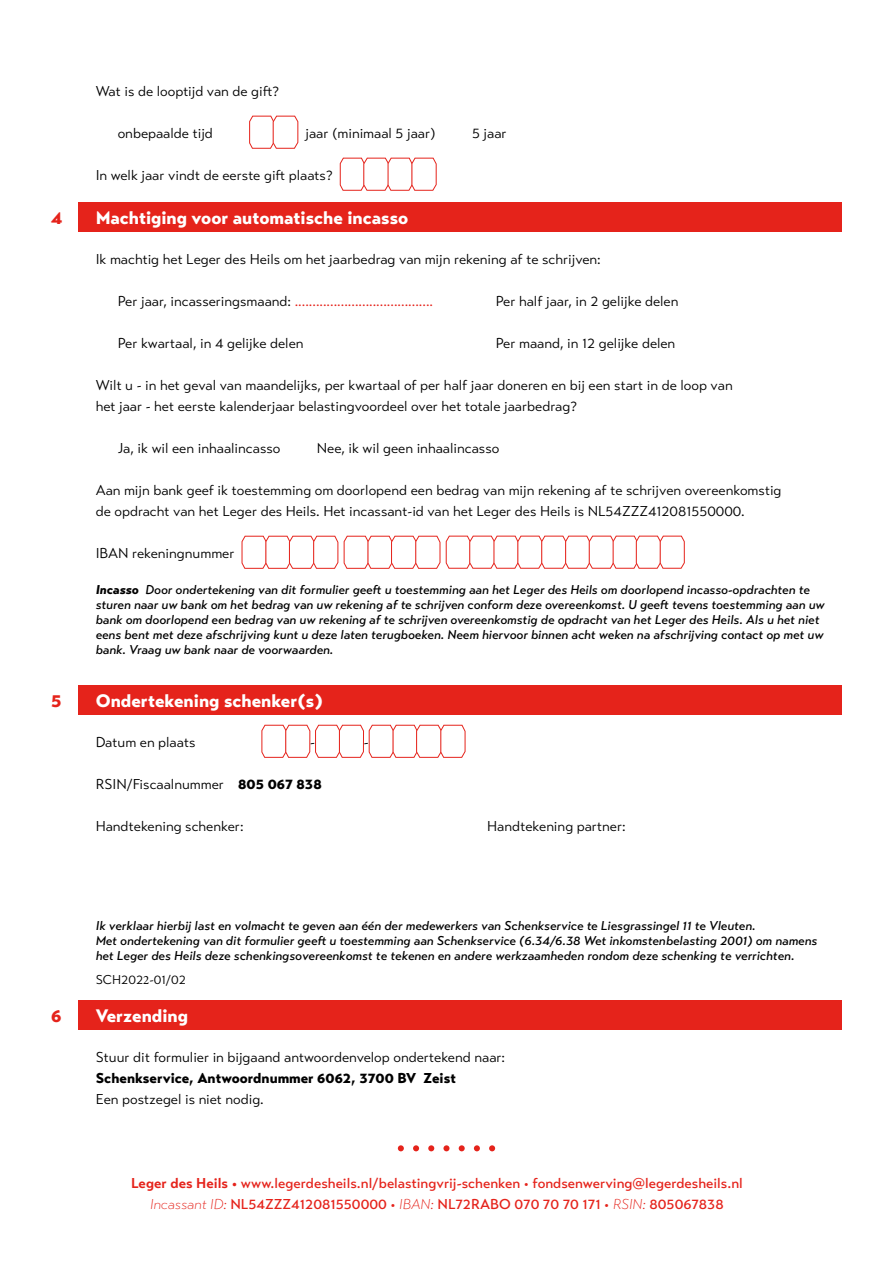
<style>
.page{position:relative;width:893px;height:1263px;background:#fff}
.page>*{position:absolute;margin:0;border:0;box-sizing:border-box;transform-origin:0 0}
.t1{font:900 18px "Transat Text";color:#fff}
.t2{font:900 18px "Transat Text";color:#e5231b}
.t3{font:14.25px/21px "Transat Text Standard";color:#000}
.t4{font:500 14.25px/21px "Transat Text";color:#e5231b;text-align:center}
.t5{font:14.25px "Transat Text Standard";color:#e5231b}
.t6{font:900 14.25px "Transat Text";color:#000}
.t7{font:italic 500 12.75px/15px "Transat Text";color:#000}
.t8{font:12.75px "Transat Text Standard";color:#000}
.s1{color:#000}
.s2{font-weight:900}
.s3{font-family:"Transat Text";font-weight:900}
.s4{font-family:"Minion Pro"}
.s5{font-weight:700}
.s6{font-weight:300;font-style:italic}
</style>
<div class="page">
<div style="left:79px;top:202px;width:763px;height:30px;background:#e5231b"></div>
<div style="left:79px;top:685px;width:763px;height:30px;background:#e5231b"></div>
<div style="left:79px;top:1000px;width:763px;height:30px;background:#e5231b"></div>
<svg style="left:249px;top:115px;width:50px;height:34px"></svg>
<svg style="left:339px;top:157px;width:98px;height:34px"></svg>
<svg style="left:241px;top:535px;width:444px;height:34px"></svg>
<svg style="left:261px;top:724px;width:205px;height:34px"></svg>
<svg style="left:398px;top:1145px;width:97px;height:6px"></svg>
<p class="t2" style="left:51px;top:206px;width:13px">4</p>
<p class="t2" style="left:51px;top:689px;width:12px">5</p>
<p class="t3" style="left:96px;top:81px;width:185px">Wat is de looptijd van de gift?</p>
<p class="t3" style="left:118px;top:123px;width:97px">onbepaalde tijd</p>
<p class="t3" style="left:305px;top:123px;width:132px">jaar (minimaal 5 jaar)</p>
<p class="t3" style="left:472px;top:123px;width:36px">5 jaar</p>
<p class="t3" style="left:96px;top:165px;width:239px">In welk jaar vindt de eerste gift plaats?</p>
<p class="t1" style="left:96px;top:206px;width:314px">Machtiging voor automatische incasso</p>
<p class="t3" style="left:96px;top:249px;width:507px">Ik machtig het Leger des Heils om het jaarbedrag van mijn rekening af te schrijven:</p>
<p class="t5" style="left:118px;top:293px;width:317px"><span class="s1">Per jaar, incasseringsmaand:</span> .......................................</p>
<p class="t3" style="left:496px;top:291px;width:184px">Per half jaar, in 2 gelijke delen</p>
<p class="t3" style="left:118px;top:333px;width:187px">Per kwartaal, in 4 gelijke delen</p>
<p class="t3" style="left:496px;top:333px;width:181px">Per maand, in 12 gelijke delen</p>
<p class="t3" style="left:96px;top:375px;width:639px">Wilt u - in het geval van maandelijks, per kwartaal of per half jaar doneren en bij een start in de loop van het jaar - het eerste kalenderjaar belastingvoordeel over het totale jaarbedrag?</p>
<p class="t3" style="left:118px;top:438px;width:164px">Ja, ik wil een inhaalincasso</p>
<p class="t3" style="left:317px;top:438px;width:184px">Nee, ik wil geen inhaalincasso</p>
<p class="t3" style="left:96px;top:480px;width:687px">Aan mijn bank geef ik toestemming om doorlopend een bedrag van mijn rekening af te schrijven overeenkomstig de opdracht van het Leger des Heils. Het incassant-id van het Leger des Heils is NL54ZZZ412081550000.</p>
<p class="t3" style="left:96px;top:543px;width:140px">IBAN rekeningnummer</p>
<p class="t7" style="left:96px;top:582px;width:730px"><span class="s2">Incasso</span> Door ondertekening van dit formulier geeft u toestemming aan het Leger des Heils om doorlopend incasso-opdrachten te sturen naar uw bank om het bedrag van uw rekening af te schrijven conform deze overeenkomst. U geeft tevens toestemming aan uw bank om doorlopend een bedrag van uw rekening af te schrijven overeenkomstig de opdracht van het Leger des Heils. Als u het niet eens bent met deze afschrijving kunt u deze laten terugboeken. Neem hiervoor binnen acht weken na afschrijving contact op met uw bank. Vraag uw bank naar de voorwaarden.</p>
<p class="t1" style="left:96px;top:689px;width:229px">Ondertekening schenker(s)</p>
<p class="t3" style="left:96px;top:732px;width:101px">Datum en plaats</p>
<p class="t3" style="left:310px;top:732px;width:6px">-</p>
<p class="t3" style="left:364px;top:732px;width:6px">-</p>
<p class="t3" style="left:96px;top:774px;width:228px">RSIN/Fiscaalnummer <span class="s3">805 067 838</span></p>
<p class="t3" style="left:96px;top:816px;width:149px">Handtekening schenker:</p>
<p class="t3" style="left:487px;top:816px;width:140px">Handtekening partner:</p>
<p class="t2" style="left:51px;top:1004px;width:12px">6</p>
<p class="t7" style="left:96px;top:918px;width:723px">Ik verklaar hierbij last en volmacht te geven aan één der medewerkers van Schenkservice te Liesgrassingel 11 te Vleuten.<br>Met ondertekening van dit formulier geeft u toestemming aan Schenkservice (6.34/6.38 Wet inkomsten belasting 2001) om namens het Leger des Heils deze schenkingsovereenkomst te tekenen en andere werkzaamheden rondom deze schenking te verrichten.</p>
<p class="t8" style="left:96px;top:972px;width:92px">SCH202<span class="s4">2</span>-01/02</p>
<p class="t1" style="left:96px;top:1004px;width:94px">Verzending</p>
<p class="t3" style="left:96px;top:1047px;width:411px">Stuur dit formulier in bijgaand antwoordenvelop ondertekend naar:</p>
<p class="t6" style="left:96px;top:1069px;width:362px">Schenkservice, Antwoordnummer 6062, 3700 BV Zeist</p>
<p class="t3" style="left:96px;top:1089px;width:170px">Een postzegel is niet nodig.</p>
<p class="t4" style="left:131px;top:1173px;width:613px"><span class="s5">Leger des Heils •</span> www.legerdesheils.nl/belastingvrij-schenken • fondsenwerving@legerdesheils.nl<br><span class="s6">Incassant ID:</span> NL54ZZZ412081550000 • <span class="s6">IBAN:</span> NL72RABO 070 70 70 171 • <span class="s6">RSIN:</span> 805067838</p>
</div>
